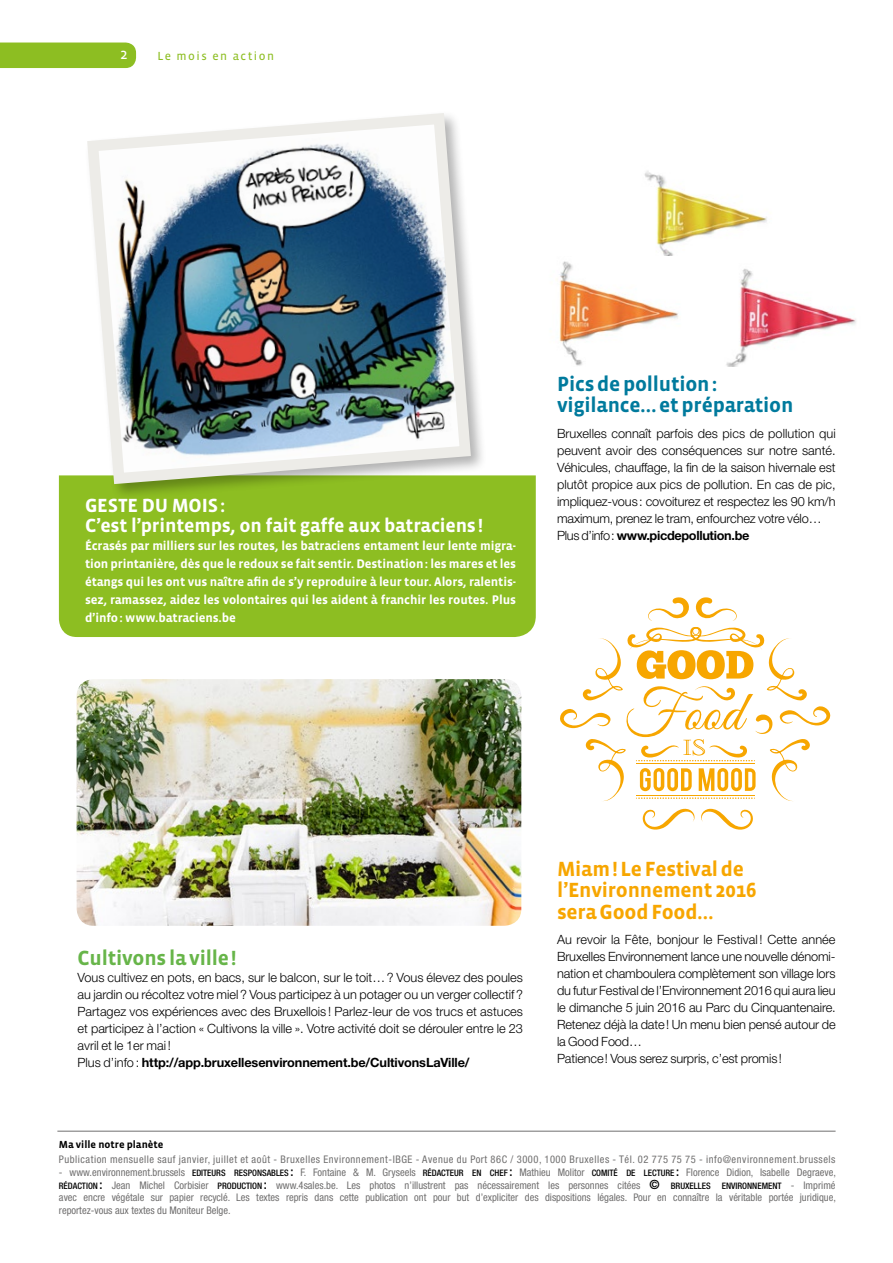
<style>
.page{position:relative;width:893px;height:1263px;background:#fff}
.page>*{position:absolute;margin:0;border:0;box-sizing:border-box;transform-origin:0 0}
.t1{font:700 21px/21.3px "Vista Sans";letter-spacing:-.01em;color:#f7a600}
.t2{font:700 21px/21.3px "Vista Sans";letter-spacing:-.01em;color:#007a9d}
.t3{font:700 21px "Vista Sans";letter-spacing:-.01em;color:#67b549}
.t4{font:700 19.5px/19.5px "Vista Sans";letter-spacing:-.01em;color:#fff}
.t5{font:15px "Vista Sans Reg";color:#fff}
.t6{font:300 12.75px/17px "Helvetica Neue";color:#000;text-align:justify}
.t7{font:300 12.75px/17px "Helvetica Neue LT Std";letter-spacing:-.01em;color:#000}
.t8{font:700 12.75px/18px "Vista Sans";letter-spacing:-.01em;color:#fff;text-align:justify}
.t9{font:700 12.75px "Helvetica Neue LT Std";letter-spacing:-.025em;color:#000}
.t10{font:12px "Vista Sans Reg";letter-spacing:.125em;color:#8dbe22}
.t11{font:condensed 10.5px/12.8px "Helvetica Neue";letter-spacing:.05em;color:#706f6f;text-align:justify}
.t12{font:700 10.5px "Vista Sans";color:#000}
.s1{font-family:"Helvetica Neue";font-weight:300}
.s2{font-weight:700}
.s3{font-weight:500;font-size:8.85px;color:#000}
.s4{font-weight:500;font-size:12.75px;color:#000}
</style>
<div class="page">
<div style="left:0;top:43px;width:136px;height:25px;background:#8dbe22"></div>
<div style="left:59px;top:475px;width:477px;height:162px;background:#8dbe22"></div>
<hr style="left:57px;top:1131px;width:779px;height:1px;background:#706f6f">
<div style="left:84px;top:110px;width:403px;height:391px;background:#000;opacity:.3"></div>
<img style="left:81px;top:110px;width:396px;height:380px">
<svg style="left:560px;top:597px;width:271px;height:233px"></svg>
<img style="left:77px;top:679px;width:444px;height:247px">
<img style="left:644px;top:171px;width:123px;height:85px">
<img style="left:559px;top:261px;width:120px;height:105px">
<img style="left:726px;top:269px;width:130px;height:98px">
<h3 class="t5" style="left:120px;top:46px;width:9px">2</h3>
<p class="t10" style="left:157px;top:50px;width:118px">Le mois en action</p>
<h2 class="t4" style="left:85px;top:496px;width:399px">GESTE DU MOIS:<br>C’est l’printemps, on fait gaffe aux batraciens!</h2>
<p class="t8" style="left:85px;top:537px;width:432px">Écrasés par milliers sur les routes, les batraciens entament leur lente migra&shy;tion printanière, dès que le redoux se fait sentir. Destination: les mares et les étangs qui les ont vus naître afin de s’y reproduire à leur tour. Alors, ralentis&shy;sez, ramassez, aidez les volontaires qui les aident à franchir les routes. Plus d’info: www.batraciens.be</p>
<h1 class="t2" style="left:557px;top:374px;width:238px">Pics de pollution: vigilance… et préparation</h1>
<p class="t6" style="left:557px;top:425px;width:280px">Bruxelles connaît parfois des pics de pollution qui peuvent avoir des conséquences sur notre santé.<br>Véhicules, chauffage, la fin de la saison hivernale est plutôt propice aux pics de pollution. En cas de pic, impliquez-vous: covoiturez et respectez les 90 km/h maximum, prenez le tram, enfourchez votre vélo…</p>
<p class="t9" style="left:557px;top:528px;width:194px"><span class="s1">Plus d’info:</span> www.picdepollution.be</p>
<h1 class="t3" style="left:78px;top:947px;width:160px">Cultivons la ville!</h1>
<p class="t6" style="left:78px;top:969px;width:447px;text-align:left">Vous cultivez en pots, en bacs, sur le balcon, sur le toit…? Vous élevez des poules au jardin ou récoltez votre miel? Vous participez à un potager ou un verger collectif?<br>Partagez vos expériences avec des Bruxellois ! Parlez-leur de vos trucs et astuces et participez à l’action « Cultivons la ville ». Votre activité doit se dérouler entre le 23 avril et le 1er mai !<br>Plus d’info: <span class="s2">http://app.bruxellesenvironnement.be/CultivonsLaVille/</span></p>
<h1 class="t1" style="left:557px;top:859px;width:201px">Miam! Le Festival de l’Environnement 2016 sera Good Food…</h1>
<p class="t7" style="left:557px;top:931px;width:280px">Au revoir la Fête, bonjour le Festival ! Cette année Bruxelles Environnement lance une nouvelle dénomi&shy;nation et chamboulera complètement son village lors du futur Festival de l’Environnement 2016 qui aura lieu le dimanche 5 juin 2016 au Parc du Cinquantenaire.<br>Retenez déjà la date! Un menu bien pensé autour de la Good Food…<br>Patience! Vous serez surpris, c’est promis!</p>
<p class="t12" style="left:59px;top:1139px;width:106px">Ma ville notre planète</p>
<p class="t11" style="left:59px;top:1153px;width:778px">Publication mensuelle sauf janvier, juillet et août - Bruxelles Environnement-IBGE - Avenue du Port 86C / 3000, 1000 Bruxelles - Tél. 02 775 75 75 - info@environnement.brussels</p>
<p class="t11" style="left:59px;top:1166px;width:779px">- www.environnement.brussels <span class="s3">EDITEURS RESPONSABLES</span> <span class="s4">:</span> F. Fontaine &amp; M. Gryseels <span class="s3">RÉDACTEUR EN CHEF</span> <span class="s4">:</span> Mathieu Molitor <span class="s3">COMITÉ DE LECTURE</span> <span class="s4">:</span> Florence Didion, Isabelle Degraeve, <span class="s3">RÉDACTION</span> <span class="s4">:</span> Jean Michel Corbisier <span class="s3">PRODUCTION</span> <span class="s4">:</span> www.4sales.be. Les photos n’illustrent pas nécessairement les personnes citées <span class="s4">©</span> <span class="s3">BRUXELLES ENVIRONNEMENT</span> - Imprimé avec encre végétale sur papier recyclé. Les textes repris dans cette publication ont pour but d’expliciter des dispositions légales. Pour en connaître la véritable portée juridique, reportez-vous aux textes du Moniteur Belge.</p>
</div>
